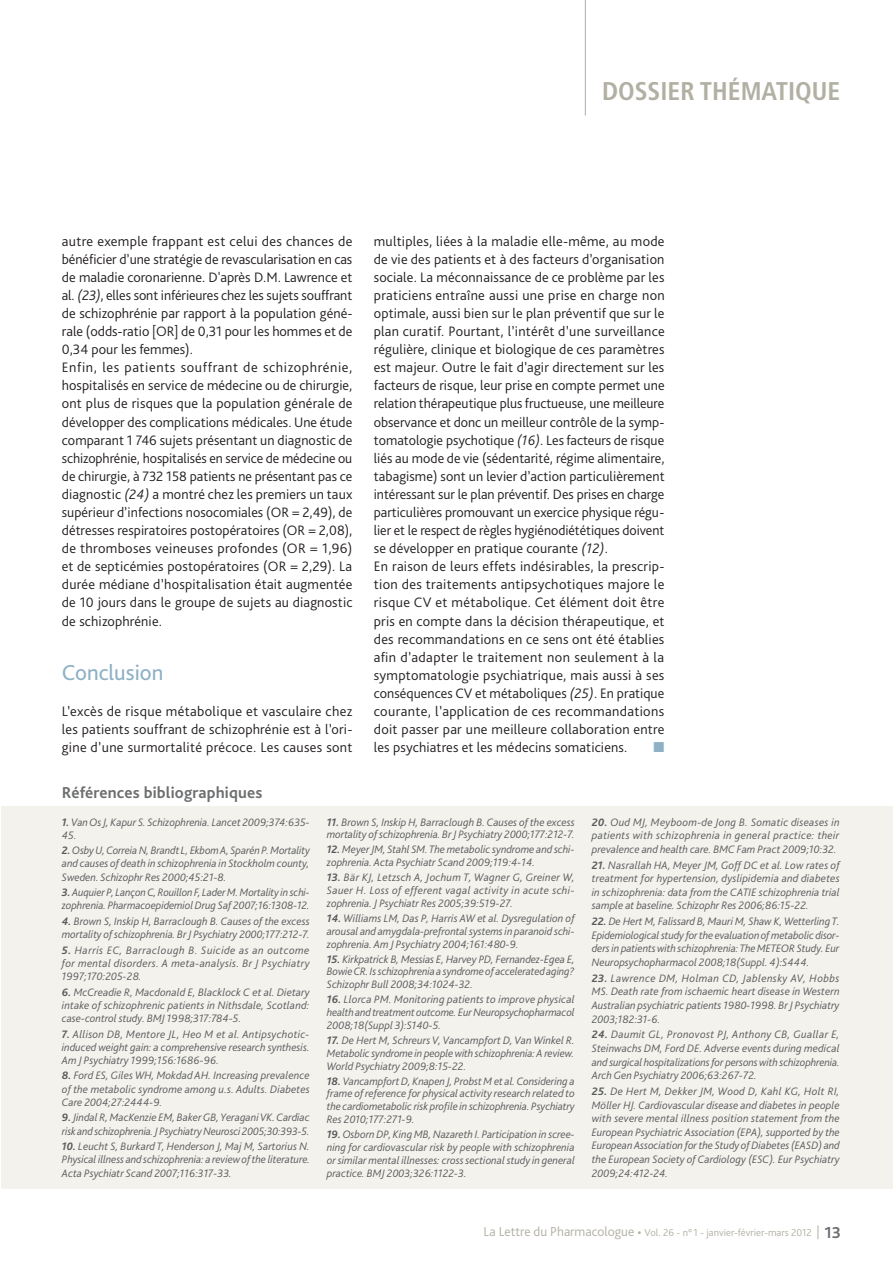
<style>
.page{position:relative;width:893px;height:1263px;background:#fff}
.page>*{position:absolute;margin:0;border:0;box-sizing:border-box;transform-origin:0 0}
.t1{font:700 condensed 25.65px "Frutiger LT Std";color:#b2afa3}
.t2{font:22.65px "Bliss Pro";color:#8eb1c5}
.t3{font:700 16.65px "Bliss Pro";letter-spacing:.01em;color:#6d6e70}
.t4{font:300 14.25px/18.1px "Bliss Pro";letter-spacing:.01em;color:#231f20}
.t5{font:14.25px "Zapf Dingbats Std";color:#8eb1c5}
.t6{font:italic 300 11.25px/13.6px "Bliss Pro";color:#58595b;text-align:justify}
.t7{font:300 10.5px "Bliss Pro";color:#b2afa3}
.s1{font-style:italic}
.s2{font-weight:700}
.s3{font-size:13.5px}
.s4{font-weight:700;font-size:16.65px;color:#6d6e70}
</style>
<div class="page">
<hr style="left:585px;top:0;width:1px;height:116px;background:#b2afa3">
<div style="left:1px;top:806px;width:891px;height:383px;background:#f3f2ed"></div>
<h1 class="t1" style="left:602px;top:81px;width:240px">DOSSIER THÉMATIQUE</h1>
<p class="t4" style="left:62px;top:233px;width:292px">autre exemple frappant est celui des chances de bénéficier d’une stratégie de revascularisation en cas de maladie coronarienne. D'après D.M. Lawrence et al. <span class="s1">(23)</span>, elles sont inférieures chez les sujets souffrant de schizophrénie par rapport à la population géné&shy;rale (odds-ratio [OR] de 0,31 pour les hommes et de 0,34 pour les femmes).<br>Enfin, les patients souffrant de schizophrénie, hospitalisés en service de médecine ou de chirurgie, ont plus de risques que la population générale de développer des complications médicales. Une étude comparant 1 746 sujets présentant un diagnostic de schizophrénie, hospitalisés en service de médecine ou de chirurgie, à 732 158 patients ne présentant pas ce diagnostic <span class="s1">(24)</span> a montré chez les premiers un taux supérieur d’infections nosocomiales (OR = 2,49), de détresses respiratoires postopératoires (OR = 2,08), de thromboses veineuses profondes (OR = 1,96) et de septicémies postopératoires (OR = 2,29). La durée médiane d’hospitalisation était augmentée de 10 jours dans le groupe de sujets au diagnostic de schizophrénie.</p>
<h2 class="t2" style="left:62px;top:664px;width:103px">Conclusion</h2>
<p class="t4" style="left:62px;top:704px;width:292px;text-align:justify">L’excès de risque métabolique et vasculaire chez les patients souffrant de schizophrénie est à l’ori&shy;gine d’une surmortalité précoce. Les causes sont</p>
<h3 class="t3" style="left:62px;top:786px;width:202px">Références bibliographiques</h3>
<p class="t4" style="left:374px;top:233px;width:292px">multiples, liées à la maladie elle-même, au mode de vie des patients et à des facteurs d’organisation sociale. La méconnaissance de ce problème par les praticiens entraîne aussi une prise en charge non optimale, aussi bien sur le plan préventif que sur le plan curatif. Pourtant, l’intérêt d’une surveillance régulière, clinique et biologique de ces paramètres est majeur. Outre le fait d’agir directement sur les facteurs de risque, leur prise en compte permet une relation thérapeutique plus fructueuse, une meilleure observance et donc un meilleur contrôle de la symp&shy;tomatologie psychotique <span class="s1">(16)</span>. Les facteurs de risque liés au mode de vie (sédentarité, régime alimentaire, tabagisme) sont un levier d’action particulièrement intéressant sur le plan préventif. Des prises en charge particulières promouvant un exercice physique régu&shy;lier et le respect de règles hygiénodiététiques doivent se développer en pratique courante <span class="s1">(12)</span>.<br>En raison de leurs effets indésirables, la prescrip&shy;tion des traitements antipsychotiques majore le risque CV et métabolique. Cet élément doit être pris en compte dans la décision thérapeutique, et des recommandations en ce sens ont été établies afin d’adapter le traitement non seulement à la symptomatologie psychiatrique, mais aussi à ses conséquences CV et métaboliques <span class="s1">(25)</span>. En pratique courante, l’application de ces recommandations doit passer par une meilleure collaboration entre les psychiatres et les médecins somaticiens.</p>
<p class="t5" style="left:653px;top:739px;width:12px">■</p>
<p class="t6" style="left:62px;top:816px;width:249px"><span class="s2">1.</span> Van Os J, Kapur S. Schizophrenia. Lancet 2009;374:635-<br>45.</p>
<p class="t6" style="left:62px;top:845px;width:250px"><span class="s2">2.</span> Osby U, Correia N, Brandt L, Ekbom A, Sparén P. Mortality and causes of death in schizophrenia in Stockholm county, Sweden. Schizophr Res 2000;45:21-8.</p>
<p class="t6" style="left:62px;top:887px;width:249px"><span class="s2">3.</span> Auquier P, Lançon C, Rouillon F, Lader M. Mortality in schi&shy;zophrenia. Pharmacoepidemiol Drug Saf 2007;16:1308-12.</p>
<p class="t6" style="left:62px;top:916px;width:249px"><span class="s2">4.</span> Brown S, Inskip H, Barraclough B. Causes of the excess mortality of schizophrenia. Br J Psychiatry 2000;177:212-7.</p>
<p class="t6" style="left:62px;top:944px;width:249px"><span class="s2">5.</span> Harris EC, Barraclough B. Suicide as an outcome for mental disorders. A meta-analysis. Br J Psychiatry 1997;170:205-28.</p>
<p class="t6" style="left:62px;top:986px;width:249px"><span class="s2">6.</span> McCreadie R, Macdonald E, Blacklock C et al. Dietary intake of schizophrenic patients in Nithsdale, Scotland: case-control study. BMJ 1998;317:784-5.</p>
<p class="t6" style="left:62px;top:1028px;width:249px"><span class="s2">7.</span> Allison DB, Mentore JL, Heo M et al. Antipsychotic&shy;induced weight gain: a comprehensive research synthesis.<br>Am J Psychiatry 1999;156:1686-96.</p>
<p class="t6" style="left:62px;top:1070px;width:249px"><span class="s2">8.</span> Ford ES, Giles WH, Mokdad AH. Increasing prevalence of the metabolic syndrome among u.s. Adults. Diabetes Care 2004;27:2444-9.</p>
<p class="t6" style="left:62px;top:1112px;width:249px"><span class="s2">9.</span> Jindal R, MacKenzie EM, Baker GB, Yeragani VK. Cardiac risk and schizophrenia. J Psychiatry Neurosci 2005;30:393-5.</p>
<p class="t6" style="left:62px;top:1141px;width:250px"><span class="s2">10.</span> Leucht S, Burkard T, Henderson J, Maj M, Sartorius N.<br>Physical illness and schizophrenia: a review of the literature.<br>Acta Psychiatr Scand 2007;116:317-33.</p>
<p class="t6" style="left:327px;top:816px;width:249px;line-height:12.9px"><span class="s2">11.</span> Brown S, Inskip H, Barraclough B. Causes of the excess mortality of schizophrenia. Br J Psychiatry 2000;177:212-7.</p>
<p class="t6" style="left:327px;top:844px;width:249px;line-height:12.9px"><span class="s2">12.</span> Meyer JM, Stahl SM. The metabolic syndrome and schi&shy;zophrenia. Acta Psychiatr Scand 2009;119:4-14.</p>
<p class="t6" style="left:327px;top:872px;width:249px;line-height:12.9px"><span class="s2">13.</span> Bär KJ, Letzsch A, Jochum T, Wagner G, Greiner W, Sauer H. Loss of efferent vagal activity in acute schi&shy;zophrenia. J Psychiatr Res 2005;39:519-27.</p>
<p class="t6" style="left:327px;top:913px;width:249px;line-height:12.9px"><span class="s2">14.</span> Williams LM, Das P, Harris AW et al. Dysregulation of arousal and amygdala-prefrontal systems in paranoid schi&shy;zophrenia. Am J Psychiatry 2004;161:480-9.</p>
<p class="t6" style="left:327px;top:953px;width:249px;line-height:12.9px"><span class="s2">15.</span> Kirkpatrick B, Messias E, Harvey PD, Fernandez-Egea E, Bowie CR. Is schizophrenia a syndrome of accelerated aging?<br>Schizophr Bull 2008;34:1024-32.</p>
<p class="t6" style="left:327px;top:994px;width:249px;line-height:12.9px"><span class="s2">16.</span> Llorca PM. Monitoring patients to improve physical health and treatment outcome. Eur Neuropsychopharmacol 2008;18(Suppl 3):S140-5.</p>
<p class="t6" style="left:327px;top:1035px;width:249px;line-height:12.9px"><span class="s2">17.</span> De Hert M, Schreurs V, Vancampfort D, Van Winkel R.<br>Metabolic syndrome in people with schizophrenia: A review.<br>World Psychiatry 2009;8:15-22.</p>
<p class="t6" style="left:327px;top:1075px;width:249px;line-height:12.9px"><span class="s2">18.</span> Vancampfort D, Knapen J, Probst M et al. Considering a frame of reference for physical activity research related to the cardiometabolic risk profile in schizophrenia. Psychiatry Res 2010;177:271-9.</p>
<p class="t6" style="left:327px;top:1129px;width:249px;line-height:12.9px"><span class="s2">19.</span> Osborn DP, King MB, Nazareth I. Participation in scree&shy;ning for cardiovascular risk by people with schizophrenia or similar mental illnesses: cross sectional study in general practice. BMJ 2003;326:1122-3.</p>
<p class="t6" style="left:592px;top:816px;width:249px"><span class="s2">20.</span> Oud MJ, Meyboom-de Jong B. Somatic diseases in patients with schizophrenia in general practice: their prevalence and health care. BMC Fam Pract 2009;10:32.</p>
<p class="t6" style="left:592px;top:859px;width:249px"><span class="s2">21.</span> Nasrallah HA, Meyer JM, Goff DC et al. Low rates of treatment for hypertension, dyslipidemia and diabetes in schizophrenia: data from the CATIE schizophrenia trial sample at baseline. Schizophr Res 2006;86:15-22.</p>
<p class="t6" style="left:592px;top:916px;width:249px"><span class="s2">22.</span> De Hert M, Falissard B, Mauri M, Shaw K, Wetterling T.<br>Epidemiological study for the evaluation of metabolic disor&shy;ders in patients with schizophrenia: The METEOR Study. Eur Neuropsychopharmacol 2008;18(Suppl. 4):S444.</p>
<p class="t6" style="left:592px;top:972px;width:249px"><span class="s2">23.</span> Lawrence DM, Holman CD, Jablensky AV, Hobbs MS. Death rate from ischaemic heart disease in Western Australian psychiatric patients 1980-1998. Br J Psychiatry 2003;182:31-6.</p>
<p class="t6" style="left:592px;top:1029px;width:249px"><span class="s2">24.</span> Daumit GL, Pronovost PJ, Anthony CB, Guallar E, Steinwachs DM, Ford DE. Adverse events during medical and surgical hospitalizations for persons with schizophrenia.<br>Arch Gen Psychiatry 2006;63:267-72.</p>
<p class="t6" style="left:592px;top:1085px;width:249px"><span class="s2">25.</span> De Hert M, Dekker JM, Wood D, Kahl KG, Holt RI, Möller HJ. Cardiovascular disease and diabetes in people with severe mental illness position statement from the European Psychiatric Association (EPA), supported by the European Association for the Study of Diabetes (EASD) and the European Society of Cardiology (ESC). Eur Psychiatry 2009;24:412-24.</p>
<p class="t7" style="left:484px;top:1228px;width:359px"><span class="s3">La Lettre du Pharmacologue</span> Vol. 26 - n° 1 - janvier-février-mars 2012 <span class="s3">|</span> <span class="s4">13</span></p>
</div>
